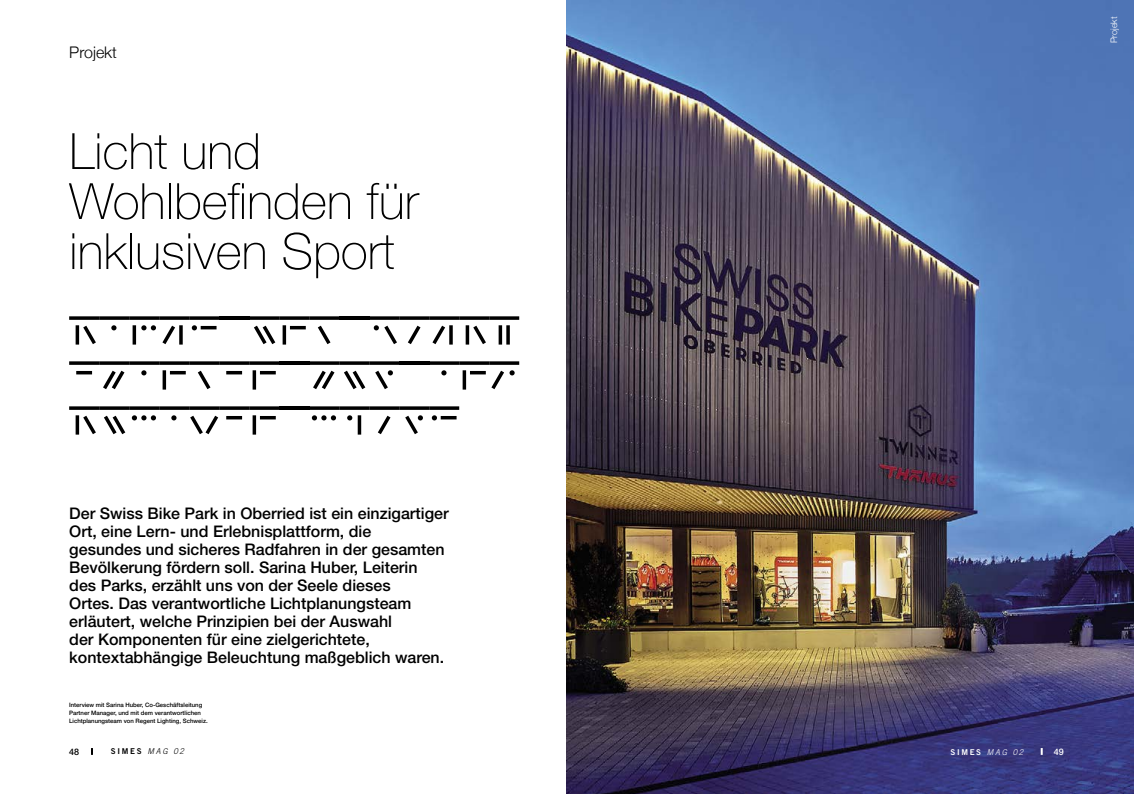
<style>
.page{position:relative;width:1134px;height:794px;background:#fff}
.page>*{position:absolute;margin:0;border:0;box-sizing:border-box;transform-origin:0 0}
.t1{font:100 50px/50px "Helvetica Neue LT Pro";color:#000}
.t2{font:50px/45px "IP Code SIMES";color:#000;text-align:justify}
.t3{font:500 16px/18px "Helvetica Neue LT Pro";color:#000}
.t4{font:300 16px "Helvetica Neue";color:#000}
.t5{font:300 9px "Helvetica Neue";color:#fff}
.t6{font:500 9px "Helvetica Neue LT Pro";color:#000}
.t7{font:500 9px "Helvetica Neue LT Pro";color:#fff}
.t8{font:8px "Trade Gothic LT Std Bd 2";letter-spacing:.21em;color:#000}
.t9{font:8px "Trade Gothic LT Std Bd 2";letter-spacing:.21em;color:#fff}
.t10{font:500 6px/8px "Helvetica Neue";color:#000}
.s1{font-family:"Trade Gothic LT Std";font-weight:300;font-style:italic}
</style>
<div class="page">
<img style="left:567px;top:0;width:567px;height:794px">
<svg style="left:1041px;top:748px;width:2px;height:7px"></svg>
<svg style="left:91px;top:748px;width:2px;height:7px"></svg>
<p class="t4" style="left:69px;top:39px;width:49px">Projekt</p>
<h1 class="t1" style="left:69px;top:126px;width:351px">Licht und<br>Wohlbefinden für inklusiven Sport</h1>
<h1 class="t2" style="left:69px;top:316px;width:451px">Licht und Wohlb efinden für ink lusiven Sport</h1>
<p class="t3" style="left:69px;top:504px;width:381px">Der Swiss Bike Park in Oberried ist ein einzigartiger Ort, eine Lern- und Erlebnisplattform, die<br>gesundes und sicheres Radfahren in der gesamten Bevölkerung fördern soll. Sarina Huber, Leiterin<br>des Parks, erzählt uns von der Seele dieses<br>Ortes. Das verantwortliche Lichtplanungsteam erläutert, welche Prinzipien bei der Auswahl<br>der Komponenten für eine zielgerichtete, kontextabhängige Beleuchtung maßgeblich waren.</p>
<p class="t10" style="left:69px;top:700px;width:140px">Interview mit Sarina Huber, Co-Geschäftsleitung<br>Partner Manager, und mit dem verantwortlichen<br>Lichtplanungsteam von Regent Lighting, Schweiz.</p>
<p class="t6" style="left:69px;top:746px;width:12px">48</p>
<p class="t8" style="left:111px;top:746px;width:74px">SIMES <span class="s1">MAG 02</span></p>
<p class="t9" style="left:950px;top:747px;width:74px">SIMES <span class="s1">MAG 02</span></p>
<p class="t7" style="left:1054px;top:746px;width:12px">49</p>
<p class="t5" style="left:1107px;top:43px;width:28px;rotate:-90deg">Projekt</p>
</div>
